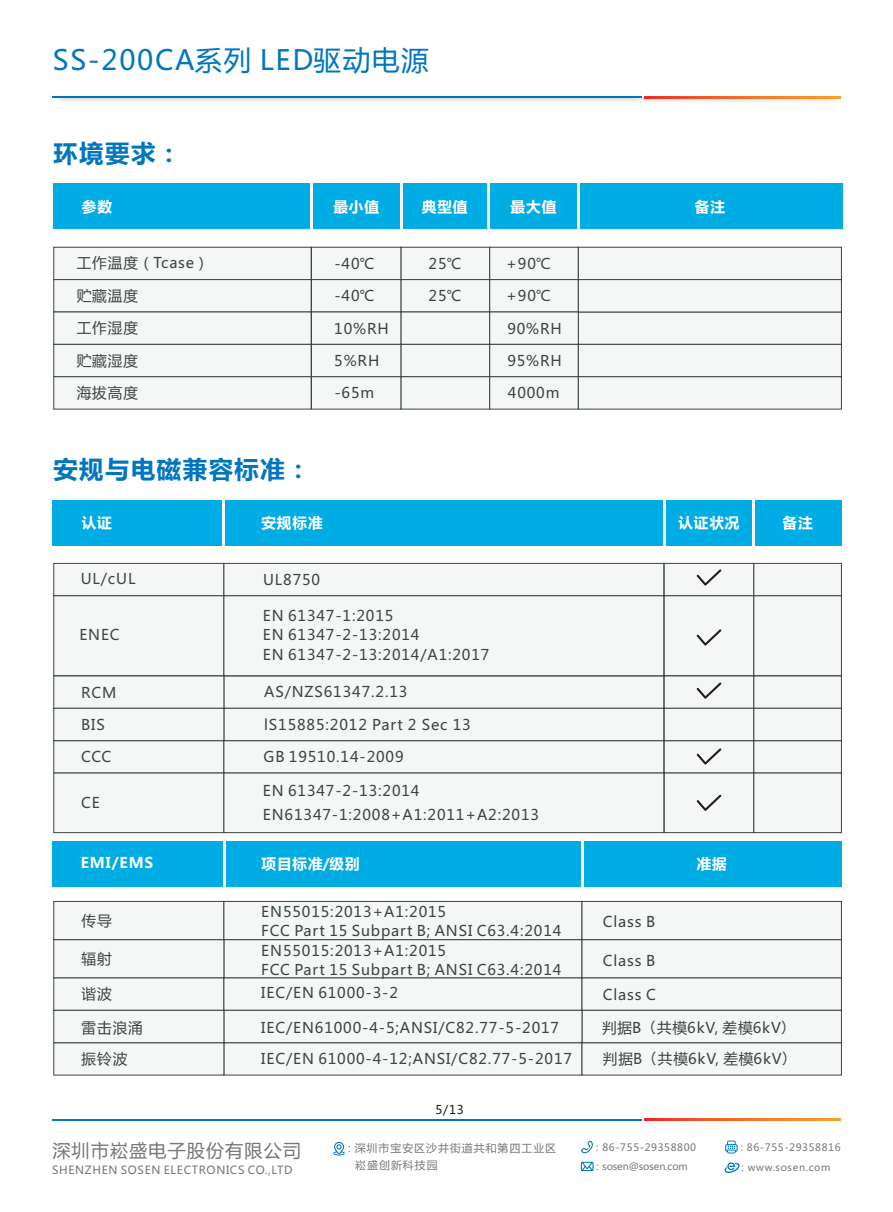
<style>
.page{position:relative;width:893px;height:1212px;background:#fff}
.page>*{position:absolute;margin:0;border:0;box-sizing:border-box;transform-origin:0 0}
.t1{font:27.6px "Microsoft Ya Hei";letter-spacing:.06em;color:#0076bf}
.t2{font:700 24.45px "Microsoft Ya Hei";letter-spacing:.06em;color:#0076bf}
.t3{font:18.15px "Microsoft Ya Hei";letter-spacing:.06em;color:#747879}
.t4{font:14.7px/19.4px "Microsoft Ya Hei";letter-spacing:.06em;color:#3c4444}
.t5{font:700 14.7px "Microsoft Ya Hei";letter-spacing:.06em;color:#fff}
.t6{font:12px "Microsoft Ya Hei";color:#231f20}
.t7{font:11.1px "Microsoft Ya Hei";letter-spacing:.06em;color:#747879}
.t8{font:10.95px "Microsoft Ya Hei";letter-spacing:.095em;color:#747879}
.t9{font:10.05px "Microsoft Ya Hei";letter-spacing:.06em;color:#747879}
.t10{font:9.9px "Microsoft Ya Hei";letter-spacing:-.015em;color:#747879}
.t11{font:9.9px "Microsoft Ya Hei";letter-spacing:.06em;color:#747879}
.s1{font-family:"Meiryo"}
</style>
<div class="page">
<img style="left:58px;top:98px;width:782px;height:4px">
<hr style="left:53px;top:97px;width:589px;height:1px;background:#0076bf">
<svg style="left:644px;top:97px;width:196px;height:1px"></svg>
<svg style="left:333px;top:1142px;width:12px;height:13px"></svg>
<svg style="left:581px;top:1140px;width:12px;height:13px"></svg>
<svg style="left:725px;top:1140px;width:13px;height:13px"></svg>
<svg style="left:724px;top:1162px;width:16px;height:11px"></svg>
<svg style="left:581px;top:1162px;width:12px;height:9px"></svg>
<hr style="left:53px;top:1119px;width:589px;height:1px;background:#0076bf">
<svg style="left:644px;top:1119px;width:196px;height:1px"></svg>
<svg style="left:53px;top:246px;width:789px;height:164px"></svg>
<div style="left:52px;top:500px;width:789px;height:45px;background:#00ace4"></div>
<div style="left:53px;top:184px;width:789px;height:45px;background:#00ace4"></div>
<hr style="left:401px;top:182px;width:2px;height:59px;background:#fff">
<hr style="left:487px;top:182px;width:3px;height:60px;background:#fff">
<hr style="left:578px;top:182px;width:2px;height:60px;background:#fff">
<hr style="left:310px;top:181px;width:3px;height:59px;background:#fff">
<hr style="left:223px;top:498px;width:2px;height:59px;background:#fff">
<hr style="left:753px;top:498px;width:2px;height:59px;background:#fff">
<hr style="left:663px;top:495px;width:2px;height:60px;background:#fff">
<div style="left:53px;top:562px;width:789px;height:271px;background:#f5f7f7"></div>
<div style="left:52px;top:841px;width:789px;height:45px;background:#00ace4"></div>
<hr style="left:223px;top:835px;width:2px;height:60px;background:#fff">
<hr style="left:581px;top:839px;width:2px;height:60px;background:#fff">
<svg style="left:53px;top:900px;width:789px;height:176px"></svg>
<h1 class="t1" style="left:53px;top:48px;width:378px">SS-200CA系列 LED驱动电源</h1>
<h2 class="t2" style="left:53px;top:142px;width:129px">环境要求：</h2>
<p class="t5" style="left:82px;top:200px;width:32px">参数</p>
<p class="t5" style="left:333px;top:200px;width:47px">最小值</p>
<p class="t5" style="left:422px;top:200px;width:47px">典型值</p>
<p class="t5" style="left:511px;top:200px;width:47px">最大值</p>
<p class="t5" style="left:695px;top:200px;width:32px">备注</p>
<p class="t4" style="left:77px;top:255px;width:134px">工作温度（Tcase）</p>
<p class="t4" style="left:77px;top:287px;width:63px">贮藏温度</p>
<p class="t4" style="left:77px;top:313px;width:63px;line-height:32.2px">工作湿度贮藏湿度</p>
<p class="t4" style="left:77px;top:384px;width:63px">海拔高度</p>
<p class="t4" style="left:334px;top:255px;width:41px">-40℃</p>
<p class="t4" style="left:334px;top:288px;width:41px">-40℃</p>
<p class="t4" style="left:334px;top:313px;width:56px;line-height:32.4px">10%RH<br>5%RH</p>
<p class="t4" style="left:334px;top:385px;width:41px">-65m</p>
<p class="t4" style="left:429px;top:255px;width:34px">25℃</p>
<p class="t4" style="left:429px;top:288px;width:34px">25℃</p>
<p class="t4" style="left:506px;top:255px;width:46px">+90℃</p>
<p class="t4" style="left:506px;top:288px;width:46px">+90℃</p>
<p class="t4" style="left:507px;top:320px;width:56px">90%RH</p>
<p class="t4" style="left:507px;top:352px;width:56px">95%RH</p>
<p class="t4" style="left:508px;top:385px;width:53px">4000m</p>
<h2 class="t2" style="left:53px;top:458px;width:259px">安规与电磁兼容标准：</h2>
<p class="t5" style="left:82px;top:516px;width:32px">认证</p>
<p class="t5" style="left:261px;top:516px;width:63px">安规标准</p>
<p class="t5" style="left:678px;top:516px;width:63px">认证状况</p>
<p class="t5" style="left:782px;top:516px;width:32px">备注</p>
<p class="t4" style="left:81px;top:570px;width:56px">UL/cUL</p>
<p class="t4" style="left:79px;top:626px;width:42px">ENEC</p>
<p class="t4" style="left:81px;top:684px;width:37px">RCM</p>
<p class="t4" style="left:263px;top:571px;width:59px">UL8750</p>
<p class="t4" style="left:263px;top:607px;width:228px">EN 61347-1:2015<br>EN 61347-2-13:2014<br>EN 61347-2-13:2014/A1:2017</p>
<p class="t4" style="left:264px;top:683px;width:145px">AS/NZS61347.2.13</p>
<p class="t4" style="left:81px;top:717px;width:25px">BIS</p>
<p class="t4" style="left:264px;top:716px;width:208px">lS15885:2012 Part 2 Sec 13</p>
<p class="t4" style="left:81px;top:748px;width:32px">CCC</p>
<p class="t4" style="left:81px;top:794px;width:20px">CE</p>
<p class="t4" style="left:264px;top:749px;width:142px">GB 19510.14-2009</p>
<p class="t4" style="left:263px;top:780px;width:278px;line-height:23.9px">EN 61347-2-13:2014<br>EN61347-1:2008+A1:2011+A2:2013</p>
<p class="t5" style="left:81px;top:856px;width:74px">EMI/EMS</p>
<p class="t5" style="left:261px;top:857px;width:100px">项目标准/级别</p>
<p class="t5" style="left:697px;top:857px;width:32px">准据</p>
<p class="t4" style="left:261px;top:903px;width:302px">EN55015:2013+A1:2015<br>FCC Part 15 Subpart B; ANSI C63.4:2014<br>EN55015:2013+A1:2015<br>FCC Part 15 Subpart B; ANSI C63.4:2014</p>
<p class="t4" style="left:82px;top:912px;width:32px">传导</p>
<p class="t4" style="left:82px;top:950px;width:32px">辐射</p>
<p class="t4" style="left:81px;top:985px;width:32px">谐波</p>
<p class="t4" style="left:603px;top:986px;width:54px">Class C</p>
<p class="t4" style="left:603px;top:913px;width:54px">Class B</p>
<p class="t4" style="left:603px;top:952px;width:54px">Class B</p>
<p class="t4" style="left:261px;top:984px;width:138px">IEC/EN 61000-3-2</p>
<p class="t4" style="left:82px;top:1019px;width:63px">雷击浪涌</p>
<p class="t4" style="left:261px;top:1019px;width:299px">IEC/EN61000-4-5;ANSI/C82.77-5-2017</p>
<p class="t4" style="left:602px;top:1019px;width:195px">判据B<span class="s1">（</span>共模6kV, 差模6kV<span class="s1">）</span></p>
<p class="t4" style="left:82px;top:1050px;width:47px">振铃波</p>
<p class="t4" style="left:261px;top:1050px;width:312px">IEC/EN 61000-4-12;ANSI/C82.77-5-2017</p>
<p class="t4" style="left:603px;top:1050px;width:195px">判据B<span class="s1">（</span>共模6kV, 差模6kV<span class="s1">）</span></p>
<p class="t3" style="left:52px;top:1142px;width:250px">深圳市崧盛电子股份有限公司</p>
<p class="t7" style="left:52px;top:1164px;width:242px">SHENZHEN SOSEN ELECTRONICS CO.,LTD</p>
<p class="t6" style="left:435px;top:1104px;width:30px">5/13</p>
<p class="t9" style="left:737px;top:1142px;width:105px">：86-755-29358816</p>
<p class="t8" style="left:344px;top:1143px;width:214px">：深圳市宝安区沙井街道共和第四工业区</p>
<p class="t9" style="left:592px;top:1142px;width:105px">：86-755-29358800</p>
<p class="t8" style="left:355px;top:1160px;width:84px">崧盛创新科技园</p>
<p class="t10" style="left:592px;top:1162px;width:97px">：sosen@sosen.com</p>
<p class="t11" style="left:738px;top:1162px;width:94px">：www.sosen.com</p>
</div>
